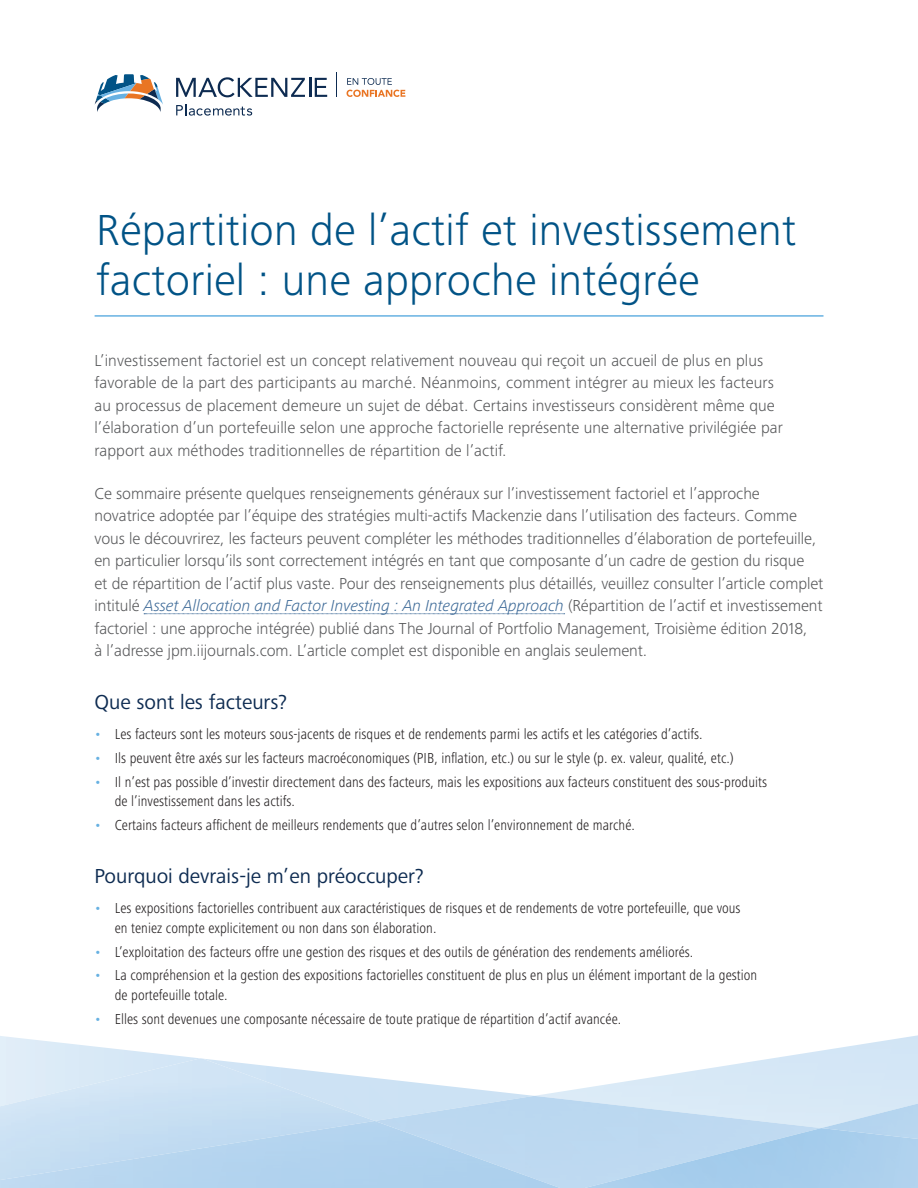
<style>
.page{position:relative;width:918px;height:1188px;background:#fff}
.page>*{position:absolute;margin:0;border:0;box-sizing:border-box;transform-origin:0 0}
.t1{font:300 45px/49.5px "Frutiger Next Pro";letter-spacing:.005em;color:#015386}
.t2{font:21px "Frutiger Next Pro";color:#0d2b51}
.t3{font:300 16.5px/22.5px "Frutiger Next Pro";letter-spacing:-.005em;color:#57585a}
.t4{font:300 condensed 15px/19.5px "Frutiger Next Pro";letter-spacing:.005em;color:#231f20}
.s1{font-style:italic;color:#3c6997}
.s2{color:#67b1e2}
</style>
<div class="page">
<svg style="left:144px;top:614px;width:421px;height:1px"></svg>
<hr style="left:95px;top:315px;width:728px;height:2px;background:#67b1e2">
<svg style="left:95px;top:74px;width:68px;height:38px"></svg>
<svg style="left:176px;top:77px;width:151px;height:20px"></svg>
<svg style="left:176px;top:104px;width:76px;height:12px"></svg>
<svg style="left:347px;top:78px;width:58px;height:19px"></svg>
<img style="left:821px;top:1104px;width:97px;height:24px">
<img style="left:585px;top:1128px;width:333px;height:60px">
<img style="left:0;top:1121px;width:560px;height:67px">
<h1 class="t1" style="left:96px;top:206px;width:702px">Répartition de l’actif et investissement factoriel : une approche intégrée</h1>
<p class="t3" style="left:94px;top:349px;width:690px">L’investissement factoriel est un concept relativement nouveau qui reçoit un accueil de plus en plus favorable de la part des participants au marché. Néanmoins, comment intégrer au mieux les facteurs au processus de placement demeure un sujet de débat. Certains investisseurs considèrent même que l’élaboration d’un portefeuille selon une approche factorielle représente une alternative privilégiée par rapport aux méthodes traditionnelles de répartition de l’actif.</p>
<p class="t3" style="left:94px;top:482px;width:730px">Ce sommaire présente quelques renseignements généraux sur l’investissement factoriel et l’approche novatrice adoptée par l’équipe des stratégies multi-actifs Mackenzie dans l’utilisation des facteurs. Comme vous le découvrirez, les facteurs peuvent compléter les méthodes traditionnelles d’élaboration de portefeuille, en particulier lorsqu’ils sont correctement intégrés en tant que composante d’un cadre de gestion du risque<br>et de répartition de l’actif plus vaste. Pour des renseignements plus détaillés, veuillez consulter l’article complet intitulé <span class="s1">Asset Allocation and Factor Investing : An Integrated Approach</span> (Répartition de l’actif et investissement factoriel : une approche intégrée) publié dans The Journal of Portfolio Management, Troisième édition 2018,<br>à l’adresse jpm.iijournals.com. L’article complet est disponible en anglais seulement.</p>
<p class="t2" style="left:94px;top:690px;width:194px">Que sont les facteurs?</p>
<p class="t4" style="left:94px;top:724px;width:610px"><span class="s2">•</span> Les facteurs sont les moteurs sous-jacents de risques et de rendements parmi les actifs et les catégories d’actifs.</p>
<p class="t4" style="left:94px;top:748px;width:641px"><span class="s2">•</span> Ils peuvent être axés sur les facteurs macroéconomiques (PIB, inflation, etc.) ou sur le style (p. ex. valeur, qualité, etc.)</p>
<p class="t4" style="left:115px;top:772px;width:654px;text-indent:-20px"><span class="s2">•</span> Il n’est pas possible d’investir directement dans des facteurs, mais les expositions aux facteurs constituent des sous-produits de l’investissement dans les actifs.</p>
<p class="t4" style="left:94px;top:815px;width:542px"><span class="s2">•</span> Certains facteurs affichent de meilleurs rendements que d’autres selon l’environnement de marché.</p>
<p class="t2" style="left:94px;top:864px;width:331px">Pourquoi devrais-je m’en préoccuper?</p>
<p class="t4" style="left:115px;top:899px;width:627px;text-indent:-20px"><span class="s2">•</span> Les expositions factorielles contribuent aux caractéristiques de risques et de rendements de votre portefeuille, que vous en teniez compte explicitement ou non dans son élaboration.</p>
<p class="t4" style="left:94px;top:942px;width:600px"><span class="s2">•</span> L’exploitation des facteurs offre une gestion des risques et des outils de génération des rendements améliorés.</p>
<p class="t4" style="left:115px;top:966px;width:644px;text-indent:-20px"><span class="s2">•</span> La compréhension et la gestion des expositions factorielles constituent de plus en plus un élément important de la gestion de portefeuille totale.</p>
<p class="t4" style="left:94px;top:1009px;width:528px"><span class="s2">•</span> Elles sont devenues une composante nécessaire de toute pratique de répartition d’actif avancée.</p>
</div>
